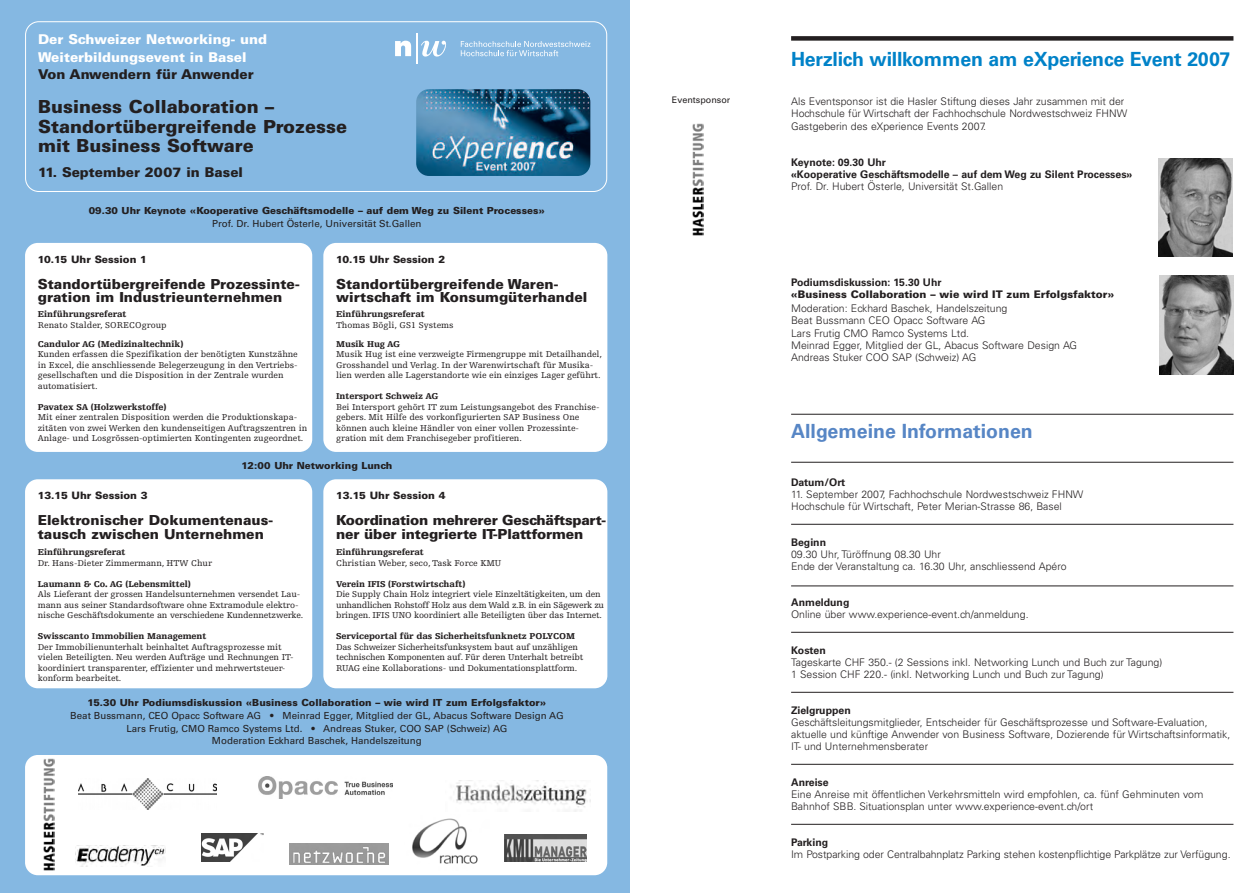
<style>
.page{position:relative;width:1259px;height:893px;background:#fff}
.page>*{position:absolute;margin:0;border:0;box-sizing:border-box;transform-origin:0 0}
.t1{font:700 19.5px "Univers";letter-spacing:-.01em;color:#0082c8}
.t2{font:700 19.5px "Univers";color:#5786c5}
.t3{font:900 18px/19.5px "Univers";color:#231f20}
.t4{font:900 13.8px/13.8px "Univers";color:#231f20}
.t5{font:900 13.8px/13.8px "Univers";letter-spacing:-.02em;color:#231f20}
.t6{font:900 13.5px/17.4px "Univers";color:#fff}
.t7{font:900 13.5px "Univers";color:#231f20}
.t8{font:300 10.5px/12.3px "Univers";color:#231f20}
.t9{font:700 10.5px/12px "Univers";color:#231f20}
.t10{font:900 10.5px "Univers";color:#231f20}
.t11{font:900 10.2px "Univers";color:#231f20}
.t12{font:9.75px/12.6px "Univers";color:#231f20;text-align:center}
.t13{font:900 9.75px "Univers";color:#231f20}
.t14{font:9px/10.5px "Egyptienne F";letter-spacing:-.005em;color:#231f20}
.t15{font:900 9px "Egyptienne F";letter-spacing:-.005em;color:#231f20}
.t16{font:9px "Univers";color:#231f20}
</style>
<div class="page">
<div style="left:791px;top:36px;width:442px;height:5px;background:#231f20"></div>
<hr style="left:791px;top:414px;width:442px;height:1px;background:#231f20">
<hr style="left:791px;top:462px;width:442px;height:1px;background:#231f20">
<hr style="left:791px;top:524px;width:442px;height:1px;background:#231f20">
<hr style="left:791px;top:585px;width:442px;height:1px;background:#231f20">
<hr style="left:791px;top:632px;width:442px;height:1px;background:#231f20">
<hr style="left:791px;top:692px;width:442px;height:1px;background:#231f20">
<hr style="left:791px;top:764px;width:442px;height:1px;background:#231f20">
<hr style="left:791px;top:824px;width:442px;height:1px;background:#231f20">
<div style="left:0;top:0;width:629px;height:893px;background:#85b8e2"></div>
<svg style="left:25px;top:21px;width:582px;height:171px"></svg>
<img style="left:692px;top:124px;width:11px;height:112px">
<div style="left:323px;top:479px;width:284px;height:209px;background:#fff;border-radius:13px"></div>
<img style="left:416px;top:89px;width:174px;height:87px">
<div style="left:25px;top:243px;width:287px;height:209px;background:#fff;border-radius:13px"></div>
<div style="left:25px;top:755px;width:582px;height:120px;background:#fff;border-radius:13px"></div>
<div style="left:323px;top:243px;width:284px;height:209px;background:#fff;border-radius:13px"></div>
<div style="left:25px;top:479px;width:287px;height:209px;background:#fff;border-radius:13px"></div>
<img style="left:504px;top:835px;width:82px;height:26px">
<img style="left:412px;top:818px;width:66px;height:46px">
<img style="left:78px;top:779px;width:138px;height:30px">
<img style="left:259px;top:776px;width:134px;height:23px">
<img style="left:202px;top:834px;width:62px;height:27px">
<img style="left:290px;top:843px;width:98px;height:22px">
<img style="left:44px;top:759px;width:11px;height:112px">
<img style="left:456px;top:780px;width:135px;height:31px">
<svg style="left:461px;top:41px;width:129px;height:15px"></svg>
<hr style="left:416px;top:33px;width:1px;height:31px;background:#fff">
<svg style="left:395px;top:41px;width:16px;height:15px"></svg>
<svg style="left:421px;top:41px;width:28px;height:16px"></svg>
<img style="left:1158px;top:158px;width:74px;height:98px">
<img style="left:1159px;top:276px;width:74px;height:98px">
<img style="left:76px;top:845px;width:89px;height:21px">
<h3 class="t6" style="left:38px;top:32px;width:231px">Der Schweizer Networking- und<br>Weiterbildungsevent in Basel</h3>
<h3 class="t7" style="left:38px;top:69px;width:217px">Von Anwendern für Anwender</h3>
<h2 class="t3" style="left:38px;top:99px;width:310px">Business Collaboration –<br>Standortübergreifende Prozesse mit Business Software</h2>
<h3 class="t7" style="left:38px;top:167px;width:207px">11. September 2007 in Basel</h3>
<p class="t13" style="left:89px;top:207px;width:458px">09.30 Uhr Keynote «Kooperative Geschäftsmodelle – auf dem Weg zu Silent Processes»</p>
<p class="t12" style="left:212px;top:218px;width:211px">Prof. Dr. Hubert Österle, Universität St.Gallen</p>
<p class="t11" style="left:38px;top:255px;width:111px">10.15 Uhr Session 1</p>
<h3 class="t4" style="left:38px;top:278px;width:263px">Standortübergreifende Prozessinte&shy;gration im Industrieunternehmen</h3>
<p class="t15" style="left:38px;top:311px;width:90px">Einführungsreferat</p>
<p class="t14" style="left:38px;top:320px;width:130px">Renato Stalder, SORECOgroup</p>
<p class="t15" style="left:38px;top:340px;width:147px">Candulor AG (Medizinaltechnik)</p>
<p class="t14" style="left:38px;top:350px;width:261px">Kunden erfassen die Spezifikation der benötigten Kunstzähne in Excel, die anschliessende Belegerzeugung in den Vertriebs&shy;gesellschaften und die Disposition in der Zentrale wurden automatisiert.</p>
<p class="t15" style="left:38px;top:403px;width:130px">Pavatex SA (Holzwerkstoffe)</p>
<p class="t14" style="left:38px;top:413px;width:271px">Mit einer zentralen Disposition werden die Produktionskapa&shy;zitäten von zwei Werken den kundenseitigen Auftragszentren in<br>Anlage- und Losgrössen-optimierten Kontingenten zugeordnet.</p>
<p class="t11" style="left:336px;top:255px;width:111px">10.15 Uhr Session 2</p>
<h3 class="t4" style="left:336px;top:278px;width:253px">Standortübergreifende Waren&shy;wirtschaft im Konsumgüterhandel</h3>
<p class="t15" style="left:336px;top:311px;width:90px">Einführungsreferat</p>
<p class="t14" style="left:336px;top:320px;width:119px">Thomas Bögli, GS1 Systems</p>
<p class="t15" style="left:336px;top:340px;width:66px">Musik Hug AG</p>
<p class="t14" style="left:336px;top:350px;width:267px">Musik Hug ist eine verzweigte Firmengruppe mit Detailhandel,<br>Grosshandel und Verlag. In der Warenwirtschaft für Musika&shy;lien werden alle Lagerstandorte wie ein einziges Lager geführt.</p>
<p class="t15" style="left:336px;top:393px;width:104px">Intersport Schweiz AG</p>
<p class="t14" style="left:336px;top:402px;width:265px">Bei Intersport gehört IT zum Leistungsangebot des Franchise&shy;gebers. Mit Hilfe des vorkonfigurierten SAP Business One können auch kleine Händler von einer vollen Prozessinte&shy;gration mit dem Franchisegeber profitieren.</p>
<p class="t13" style="left:241px;top:462px;width:153px">12:00 Uhr Networking Lunch</p>
<p class="t11" style="left:38px;top:492px;width:111px">13.15 Uhr Session 3</p>
<h3 class="t4" style="left:38px;top:514px;width:237px">Elektronischer Dokumentenaus&shy;tausch zwischen Unternehmen</h3>
<p class="t15" style="left:38px;top:549px;width:89px">Einführungsreferat</p>
<p class="t14" style="left:38px;top:558px;width:176px">Dr. Hans-Dieter Zimmermann, HTW Chur</p>
<p class="t15" style="left:38px;top:580px;width:154px">Laumann &amp; Co. AG (Lebensmittel)</p>
<p class="t14" style="left:38px;top:590px;width:267px">Als Lieferant der grossen Handelsunternehmen versendet Lau&shy;mann aus seiner Standardsoftware ohne Extramodule elektro&shy;nische Geschäftsdokumente an verschiedene Kundennetzwerke.</p>
<p class="t15" style="left:38px;top:633px;width:170px">Swisscanto Immobilien Management</p>
<p class="t14" style="left:38px;top:642px;width:257px">Der Immobilienunterhalt beinhaltet Auftragsprozesse mit vielen Beteiligten. Neu werden Aufträge und Rechnungen IT&shy;koordiniert transparenter, effizienter und mehrwertsteuer&shy;konform bearbeitet.</p>
<p class="t11" style="left:336px;top:492px;width:111px">13.15 Uhr Session 4</p>
<h3 class="t5" style="left:336px;top:514px;width:271px">Koordination mehrerer Geschäftspart&shy;ner über integrierte IT-Plattformen</h3>
<p class="t15" style="left:336px;top:549px;width:89px">Einführungsreferat</p>
<p class="t14" style="left:336px;top:558px;width:167px">Christian Weber, seco, Task Force KMU</p>
<p class="t15" style="left:336px;top:580px;width:131px">Verein IFIS (Forstwirtschaft)</p>
<p class="t14" style="left:336px;top:590px;width:269px">Die Supply Chain Holz integriert viele Einzeltätigkeiten, um den unhandlichen Rohstoff Holz aus dem Wald z.B. in ein Sägewerk zu bringen. IFIS UNO koordiniert alle Beteiligten über das Internet.</p>
<p class="t15" style="left:336px;top:633px;width:240px">Serviceportal für das Sicherheitsfunknetz POLYCOM</p>
<p class="t14" style="left:336px;top:642px;width:249px">Das Schweizer Sicherheitsfunksystem baut auf unzähligen technischen Komponenten auf. Für deren Unterhalt betreibt<br>RUAG eine Kollaborations- und Dokumentationsplattform.</p>
<p class="t13" style="left:87px;top:699px;width:460px">15.30 Uhr Podiumsdiskussion «Business Collaboration – wie wird IT zum Erfolgsfaktor»</p>
<p class="t12" style="left:70px;top:710px;width:495px">Beat Bussmann, CEO Opacc Software AG • Meinrad Egger, Mitglied der GL, Abacus Software Design AG<br>Lars Frutig, CMO Ramco Systems Ltd. • Andreas Stuker, COO SAP (Schweiz) AG<br>Moderation Eckhard Baschek, Handelszeitung</p>
<p class="t16" style="left:672px;top:97px;width:60px">Eventsponsor</p>
<h1 class="t1" style="left:791px;top:52px;width:441px">Herzlich willkommen am eXperience Event 2007</h1>
<p class="t8" style="left:791px;top:96px;width:337px">Als Eventsponsor ist die Hasler Stiftung dieses Jahr zusammen mit der<br>Hochschule für Wirtschaft der Fachhochschule Nordwestschweiz FHNW<br>Gastgeberin des eXperience Events 2007.</p>
<p class="t9" style="left:791px;top:158px;width:343px">Keynote: 09.30 Uhr<br>«Kooperative Geschäftsmodelle – auf dem Weg zu Silent Processes»</p>
<p class="t8" style="left:791px;top:181px;width:214px">Prof. Dr. Hubert Österle, Universität St.Gallen</p>
<p class="t9" style="left:791px;top:278px;width:152px">Podiumsdiskussion: 15.30 Uhr</p>
<p class="t10" style="left:791px;top:290px;width:325px">«Business Collaboration – wie wird IT zum Erfolgsfaktor»</p>
<p class="t8" style="left:791px;top:303px;width:287px">Moderation: Eckhard Baschek, Handelszeitung<br>Beat Bussmann CEO Opacc Software AG<br>Lars Frutig CMO Ramco Systems Ltd.<br>Meinrad Egger, Mitglied der GL, Abacus Software Design AG Andreas Stuker COO SAP (Schweiz) AG</p>
<h1 class="t2" style="left:791px;top:424px;width:243px">Allgemeine Informationen</h1>
<p class="t9" style="left:791px;top:477px;width:56px">Datum/Ort</p>
<p class="t8" style="left:791px;top:489px;width:294px">11. September 2007, Fachhochschule Nordwestschweiz FHNW<br>Hochschule für Wirtschaft, Peter Merian-Strasse 86, Basel</p>
<p class="t9" style="left:791px;top:537px;width:37px">Beginn</p>
<p class="t8" style="left:791px;top:549px;width:277px">09.30 Uhr, Türöffnung 08.30 Uhr<br>Ende der Veranstaltung ca. 16.30 Uhr, anschliessend Apéro</p>
<p class="t9" style="left:791px;top:597px;width:60px">Anmeldung</p>
<p class="t8" style="left:791px;top:609px;width:239px">Online über www.experience-event.ch/anmeldung.</p>
<p class="t9" style="left:791px;top:645px;width:36px">Kosten</p>
<p class="t8" style="left:791px;top:657px;width:373px">Tageskarte CHF 350.- (2 Sessions inkl. Networking Lunch und Buch zur Tagung)<br>1 Session CHF 220.- (inkl. Networking Lunch und Buch zur Tagung)</p>
<p class="t9" style="left:791px;top:705px;width:61px">Zielgruppen</p>
<p class="t8" style="left:791px;top:717px;width:441px">Geschäftsleitungsmitglieder, Entscheider für Geschäftsprozesse und Software-Evaluation, aktuelle und künftige Anwender von Business Software, Dozierende für Wirtschaftsinformatik,<br>IT- und Unternehmensberater</p>
<p class="t9" style="left:791px;top:777px;width:39px">Anreise</p>
<p class="t8" style="left:791px;top:789px;width:414px">Eine Anreise mit öffentlichen Verkehrsmitteln wird empfohlen, ca. fünf Gehminuten vom<br>Bahnhof SBB. Situationsplan unter www.experience-event.ch/ort</p>
<p class="t9" style="left:791px;top:837px;width:39px">Parking</p>
<p class="t8" style="left:791px;top:849px;width:441px">Im Postparking oder Centralbahnplatz Parking stehen kostenpflichtige Parkplätze zur Verfügung.</p>
</div>
